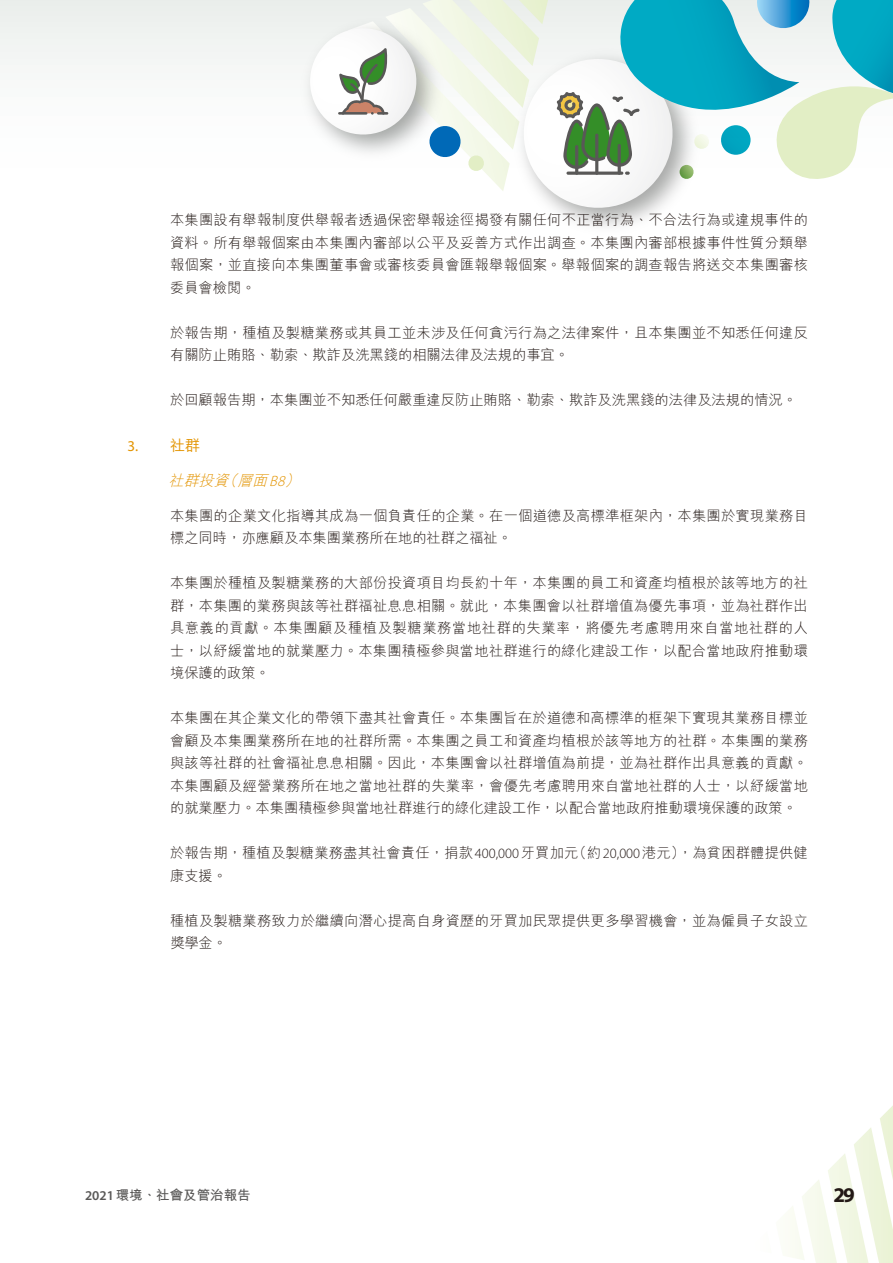
<style>
.page{position:relative;width:893px;height:1263px;background:#fff}
.page>*{position:absolute;margin:0;border:0;box-sizing:border-box;transform-origin:0 0}
.t1{font:700 21px "Myriad Pro";color:#231916}
.t2{font:italic 300 15px "M Hei HK";color:#e39400}
.t3{font:15px "Myriad Pro";color:#e39400}
.t4{font:300 14.25px/22.5px "M Hei HK";letter-spacing:.02em;color:#231916}
.t5{font:300 14.25px "M Hei HK";color:#231916}
.t6{font:700 13.5px "M Hei HK";color:#595857}
.s1{font-family:"M Hei HK";font-weight:500}
.s2{font-family:"Myriad Pro"}
.s3{font-family:"Myriad Pro";font-weight:600}
</style>
<div class="page">
<div style="left:0;top:0;width:893px;height:242px;background:linear-gradient(to bottom,#eef1ef,#fff)"></div>
<svg style="left:790px;top:1105px;width:103px;height:158px"></svg>
<img style="left:506px;top:215px;width:201px;height:27px">
<img style="left:293px;top:11px;width:12px;height:158px">
<svg style="left:305px;top:0;width:588px;height:215px"></svg>
<p class="t4" style="left:170px;top:209px;width:639px;text-align:justify">本集團設有舉報制度供舉報者透過保密舉報途徑揭發有關任何不正當行為、不合法行為或違規事件的資料。所有舉報個案由本集團內審部以公平及妥善方式作出調查。本集團內審部根據事件性質分類舉報個案，並直接向本集團董事會或審核委員會匯報舉報個案。舉報個案的調查報告將送交本集團審核委員會檢閱。</p>
<p class="t4" style="left:170px;top:321px;width:639px">於報告期，種植及製糖業務或其員工並未涉及任何貪污行為之法律案件，且本集團並不知悉任何違反有關防止賄賂、勒索、欺詐及洗黑錢的相關法律及法規的事宜。</p>
<p class="t5" style="left:170px;top:393px;width:628px">於回顧報告期，本集團並不知悉任何嚴重違反防止賄賂、勒索、欺詐及洗黑錢的法律及法規的情況。</p>
<p class="t3" style="left:128px;top:437px;width:74px">3. <span class="s1">社群</span></p>
<p class="t2" style="left:169px;top:473px;width:136px">社群投資（層面<span class="s2">B8</span>）</p>
<p class="t4" style="left:170px;top:504px;width:639px">本集團的企業文化指導其成為一個負責任的企業。在一個道德及高標準框架內，本集團於實現業務目標之同時，亦應顧及本集團業務所在地的社群之福祉。</p>
<p class="t4" style="left:170px;top:572px;width:639px;text-align:justify">本集團於種植及製糖業務的大部份投資項目均長約十年，本集團的員工和資產均植根於該等地方的社群，本集團的業務與該等社群福祉息息相關。就此，本集團會以社群增值為優先事項，並為社群作出具意義的貢獻。本集團顧及種植及製糖業務當地社群的失業率，將優先考慮聘用來自當地社群的人士，以紓緩當地的就業壓力。本集團積極參與當地社群進行的綠化建設工作，以配合當地政府推動環境保護的政策。</p>
<p class="t4" style="left:170px;top:707px;width:639px;text-align:justify">本集團在其企業文化的帶領下盡其社會責任。本集團旨在於道德和高標準的框架下實現其業務目標並會顧及本集團業務所在地的社群所需。本集團之員工和資產均植根於該等地方的社群。本集團的業務與該等社群的社會福祉息息相關。因此，本集團會以社群增值為前提，並為社群作出具意義的貢獻。本集團顧及經營業務所在地之當地社群的失業率，會優先考慮聘用來自當地社群的人士，以紓緩當地的就業壓力。本集團積極參與當地社群進行的綠化建設工作，以配合當地政府推動環境保護的政策。</p>
<p class="t4" style="left:170px;top:842px;width:639px">於報告期，種植及製糖業務盡其社會責任，捐款<span class="s2">400,000</span>牙買加元（約<span class="s2">20,000</span>港元），為貧困群體提供健康支援。</p>
<p class="t4" style="left:170px;top:909px;width:639px">種植及製糖業務致力於繼續向潛心提高自身資歷的牙買加民眾提供更多學習機會，並為僱員子女設立獎學金。</p>
<p class="t6" style="left:85px;top:1185px;width:167px"><span class="s3">2021</span>環境、社會及管治報告</p>
<h1 class="t1" style="left:833px;top:1181px;width:23px">29</h1>
</div>
